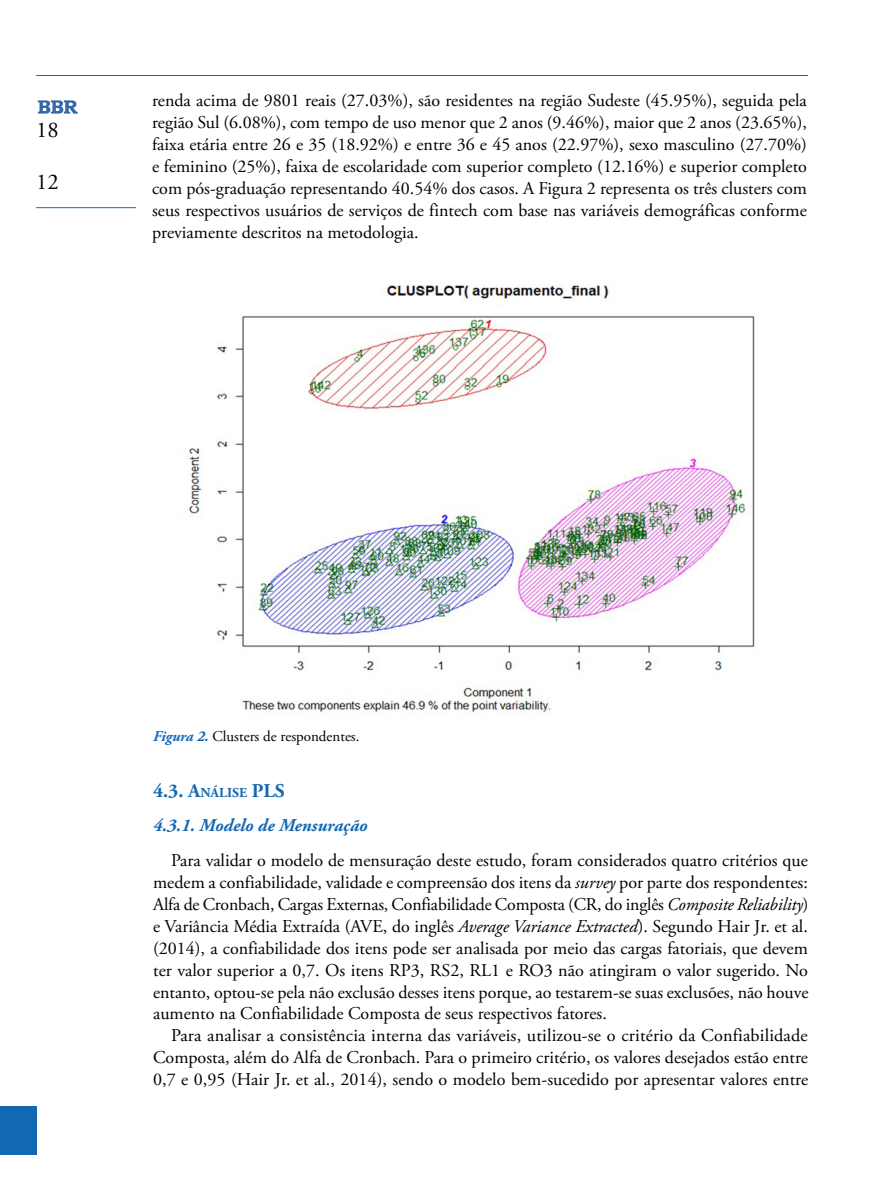
<style>
.page{position:relative;width:893px;height:1191px;background:#fff}
.page>*{position:absolute;margin:0;border:0;box-sizing:border-box;transform-origin:0 0}
.t1{font:22.5px "Adobe Garamond Pro";color:#000}
.t2{font:700 19.5px "Adobe Garamond Pro";color:#1268b3}
.t3{font:18px/21.9px "Adobe Garamond Pro";color:#000;text-align:justify}
.t4{font:italic 700 18px "Adobe Garamond Pro";color:#1268b3}
.t5{font:15px "Adobe Garamond Pro";color:#000}
.s1{font-weight:700;font-style:italic;color:#1268b3}
.s2{font-size:13.65px}
.s3{font-style:italic}
</style>
<div class="page">
<hr style="left:36px;top:75px;width:772px;height:1px;background:#1268b3">
<div style="left:0;top:1106px;width:36px;height:48px;background:#1268b3"></div>
<hr style="left:36px;top:207px;width:100px;height:1px;background:#1268b3">
<svg style="left:38px;top:100px;width:40px;height:14px"></svg>
<img style="left:185px;top:284px;width:570px;height:432px">
<p class="t1" style="left:36px;top:116px;width:24px">18</p>
<p class="t1" style="left:36px;top:169px;width:24px">12</p>
<p class="t3" style="left:152px;top:90px;width:656px">renda acima de 9801 reais (27.03%), são residentes na região Sudeste (45.95%), seguida pela região Sul (6.08%), com tempo de uso menor que 2 anos (9.46%), maior que 2 anos (23.65%), faixa etária entre 26 e 35 (18.92%) e entre 36 e 45 anos (22.97%), sexo masculino (27.70%) e feminino (25%), faixa de escolaridade com superior completo (12.16%) e superior completo com pós-graduação representando 40.54% dos casos. A Figura 2 representa os três clusters com seus respectivos usuários de serviços de fintech com base nas variáveis demográficas conforme previamente descritos na metodologia.</p>
<p class="t5" style="left:153px;top:727px;width:208px"><span class="s1">Figura 2.</span> Clusters de respondentes.</p>
<p class="t2" style="left:153px;top:779px;width:111px">4.3. A<span class="s2">NÁLISE</span> PLS</p>
<p class="t4" style="left:153px;top:815px;width:216px">4.3.1. Modelo de Mensuração</p>
<p class="t3" style="left:153px;top:850px;width:657px;text-indent:18px">Para validar o modelo de mensuração deste estudo, foram considerados quatro critérios que medem a confiabilidade, validade e compreensão dos itens da <span class="s3">survey</span> por parte dos respondentes:<br>Alfa de Cronbach, Cargas Externas, Confiabilidade Composta (CR, do inglês <span class="s3">Composite Reliability</span>) e Variância Média Extraída (AVE, do inglês <span class="s3">Average Variance Extracted</span>). Segundo Hair Jr. et al. (2014), a confiabilidade dos itens pode ser analisada por meio das cargas fatoriais, que devem ter valor superior a 0,7. Os itens RP3, RS2, RL1 e RO3 não atingiram o valor sugerido. No entanto, optou-se pela não exclusão desses itens porque, ao testarem-se suas exclusões, não houve aumento na Confiabilidade Composta de seus respectivos fatores.</p>
<p class="t3" style="left:153px;top:1025px;width:657px;text-indent:18px">Para analisar a consistência interna das variáveis, utilizou-se o critério da Confiabilidade Composta, além do Alfa de Cronbach. Para o primeiro critério, os valores desejados estão entre 0,7 e 0,95 (Hair Jr. et al., 2014), sendo o modelo bem-sucedido por apresentar valores entre</p>
</div>
